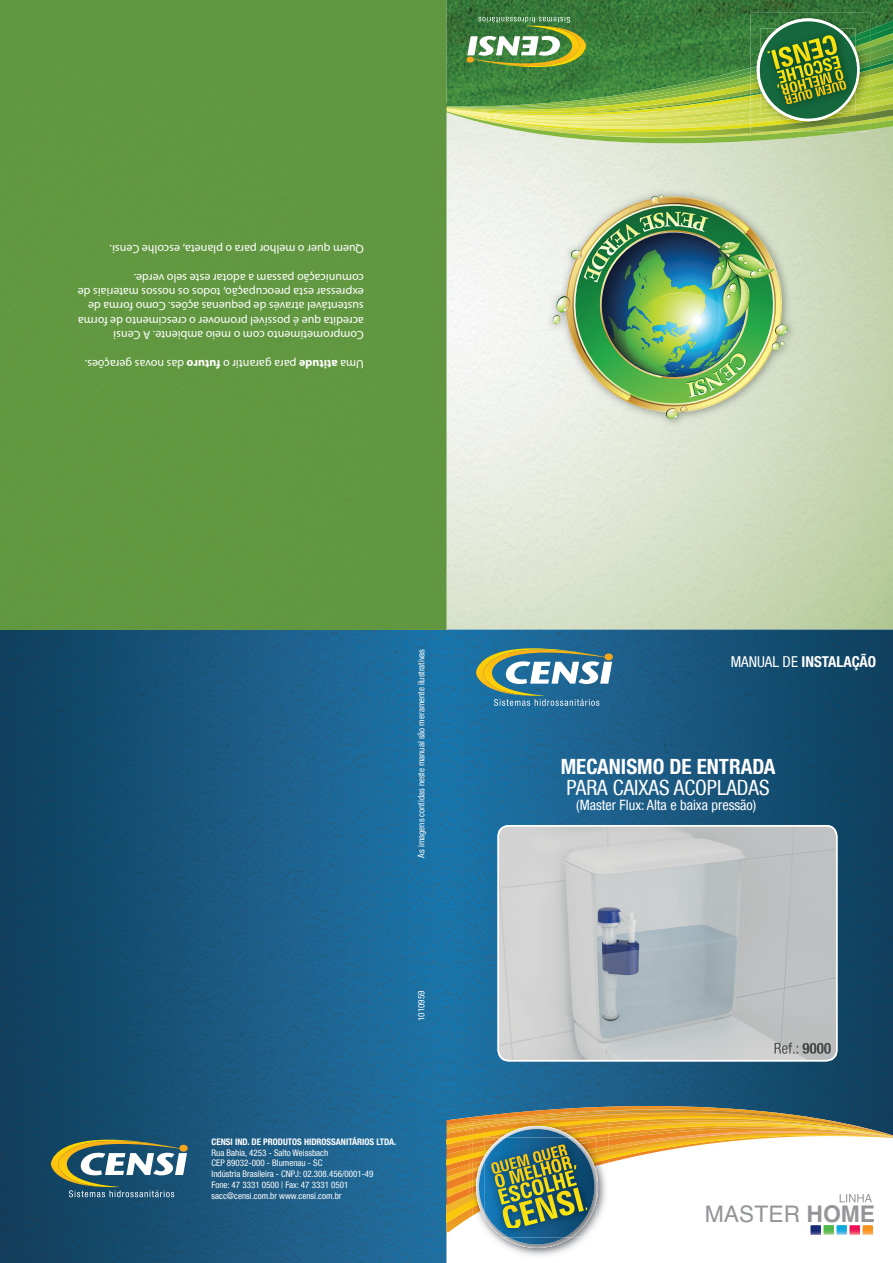
<style>
.page{position:relative;width:893px;height:1263px;background:#fff}
.page>*{position:absolute;margin:0;border:0;box-sizing:border-box;transform-origin:0 0}
.t1{font:22.8px "Helvetica";color:#939598}
.t2{font:condensed 21px "Helvetica Neue LT Std";color:#fff}
.t3{font:700 condensed 21px "Helvetica Neue LT Std";color:#fff}
.t4{font:700 condensed 15px "Helvetica Neue LT Std";color:#fff}
.t5{font:condensed 14.25px "Helvetica Neue LT Std";color:#fff}
.t6{font:12px/14.4px "Myriad Pro";color:#fff}
.t7{font:condensed 9px/10.8px "Helvetica Neue LT Std";color:#fff}
.t8{font:700 condensed 9px "Helvetica Neue LT Std";color:#fff}
.s1{font-weight:700}
.s2{font-weight:400}
</style>
<div class="page">
<img style="left:447px;top:706px;width:446px;height:127px">
<img style="left:794px;top:833px;width:99px;height:273px">
<img style="left:447px;top:833px;width:98px;height:273px">
<img style="left:545px;top:1061px;width:249px;height:45px">
<img style="left:0;top:706px;width:446px;height:557px">
<img style="left:446px;top:706px;width:1px;height:400px">
<svg style="left:497px;top:825px;width:340px;height:236px;background:#c1c4c6"></svg>
<img style="left:774px;top:1043px;width:25px;height:11px">
<img style="left:802px;top:1043px;width:29px;height:11px">
<img style="left:499px;top:1244px;width:81px;height:4px">
<img style="left:446px;top:1106px;width:447px;height:138px">
<svg style="left:0;top:629px;width:893px;height:77px;background:#225f82"></svg>
<img style="left:552px;top:195px;width:236px;height:224px">
<img style="left:446px;top:112px;width:1px;height:517px">
<div style="left:0;top:0;width:446px;height:629px;background:#629741"></div>
<img style="left:446px;top:0;width:447px;height:17px">
<img style="left:750px;top:12px;width:120px;height:5px">
<img style="left:446px;top:17px;width:447px;height:132px">
<svg style="left:51px;top:1125px;width:136px;height:72px;background:#527479"></svg>
<p class="t6" style="left:364px;top:256px;width:256px;rotate:-180deg">Quem quer o melhor para o planeta, escolhe Censi.</p>
<p class="t6" style="left:364px;top:343px;width:288px;rotate:-180deg">Comprometimento com o meio ambiente. A Censi acredita que é possível promover o crescimento de forma sustentável através de pequenas ações. Como forma de expressar esta preocupação, todos os nossos materiais de comunicação passam a adotar este selo verde.</p>
<p class="t6" style="left:364px;top:371px;width:280px;rotate:-180deg">Uma <span class="s1">atitude</span> para garantir o <span class="s1">futuro</span> das novas gerações.</p>
<p class="t7" style="left:416px;top:857px;width:210px;rotate:-90deg">As imagens contidas neste manual são meramente ilustrativas</p>
<p class="t7" style="left:416px;top:1021px;width:32px;rotate:-90deg">1010959</p>
<p class="t8" style="left:212px;top:1136px;width:186px">CENSI IND. DE PRODUTOS HIDROSSANITÁRIOS LTDA.</p>
<p class="t7" style="left:212px;top:1147px;width:163px">Rua Bahia, 4253 - Salto Weissbach<br>CEP 89032-000 - Blumenau - SC<br>Indústria Brasileira - CNPJ: 02.308.456/0001-49<br>Fone: 47 3331 0500 | Fax: 47 3331 0501 sacc@censi.com.br www.censi.com.br</p>
<p class="t4" style="left:731px;top:652px;width:147px"><span class="s2">MANUAL DE</span> INSTALAÇÃO</p>
<h2 class="t3" style="left:561px;top:754px;width:216px">MECANISMO DE ENTRADA</h2>
<h2 class="t2" style="left:566px;top:775px;width:204px">PARA CAIXAS ACOPLADAS</h2>
<p class="t5" style="left:576px;top:796px;width:182px">(Master Flux: Alta e baixa pressão)</p>
<h1 class="t1" style="left:705px;top:1196px;width:172px">MASTER <span class="s1">HOME</span></h1>
</div>
